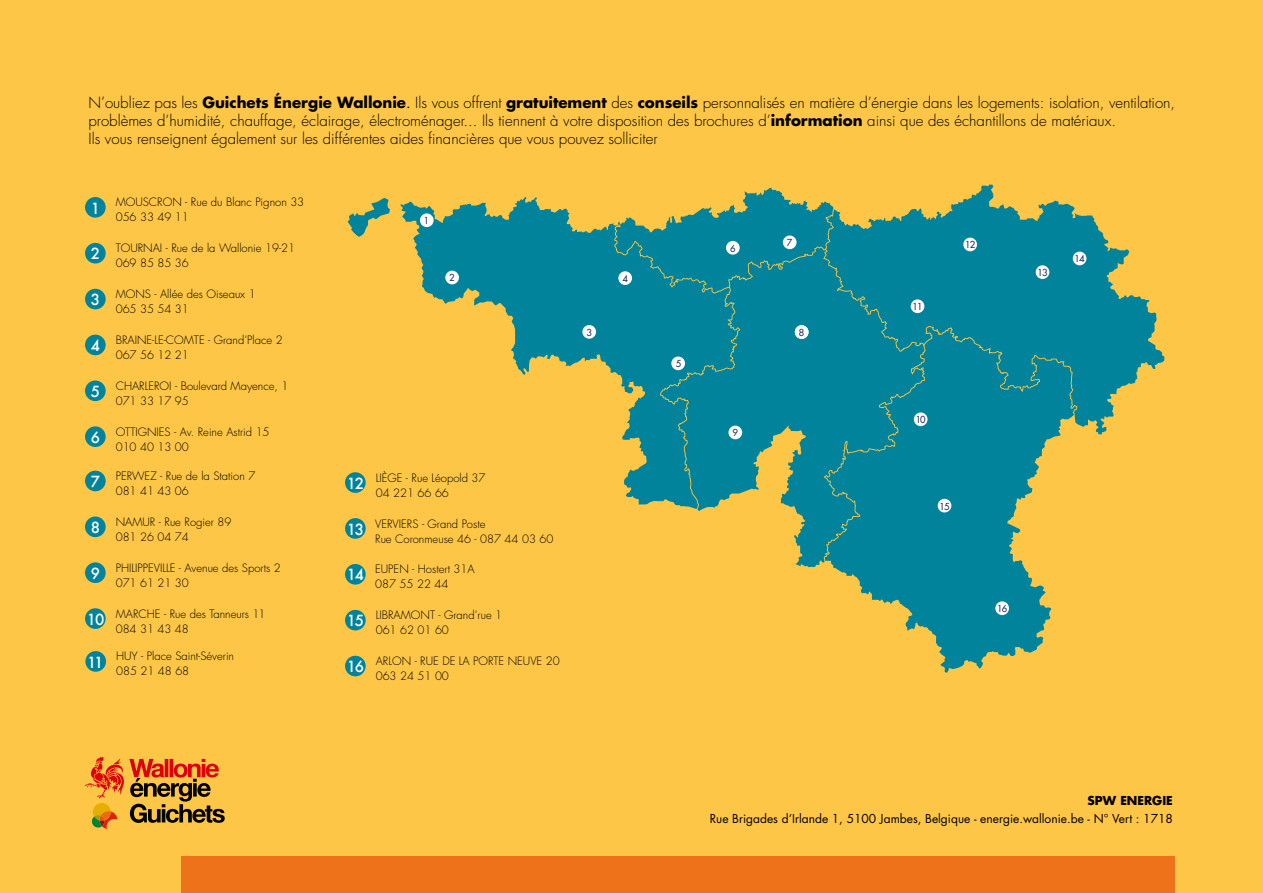
<style>
.page{position:relative;width:1263px;height:893px;background:#fdc646}
.page>*{position:absolute;margin:0;border:0;box-sizing:border-box;transform-origin:0 0}
.t1{font:300 15px/18px "Futura Std";color:#000}
.t2{font:500 15px "Futura";letter-spacing:-.08em;color:#fff}
.t3{font:12px "Futura Std";color:#000}
.t4{font:700 12px "Futura Std";color:#000}
.t5{font:300 11.25px/15px "Futura Std";color:#000}
.t6{font:500 9.45px "Futura Std";letter-spacing:-.1em;color:#232f5d}
.s1{font-weight:700}
.s2{font-weight:400}
</style>
<div class="page">
<div style="left:181px;top:857px;width:993px;height:36px;background:#ee7219"></div>
<svg style="left:400px;top:185px;width:764px;height:487px"></svg>
<svg style="left:348px;top:198px;width:42px;height:39px"></svg>
<svg style="left:614px;top:208px;width:463px;height:353px;fill:#00839b"></svg>
<div style="left:995px;top:601px;width:14px;height:14px;background:#fff;border-radius:50%"></div>
<div style="left:618px;top:271px;width:14px;height:14px;background:#fff;border-radius:50%"></div>
<div style="left:726px;top:241px;width:14px;height:14px;background:#fff;border-radius:50%"></div>
<div style="left:963px;top:238px;width:14px;height:13px;background:#fff;border-radius:50%"></div>
<div style="left:938px;top:499px;width:13px;height:13px;background:#fff;border-radius:50%"></div>
<div style="left:582px;top:325px;width:14px;height:14px;background:#fff;border-radius:50%"></div>
<div style="left:911px;top:299px;width:13px;height:14px;background:#fff;border-radius:50%"></div>
<div style="left:728px;top:426px;width:14px;height:13px;background:#fff;border-radius:50%"></div>
<div style="left:1036px;top:265px;width:13px;height:14px;background:#fff;border-radius:50%"></div>
<div style="left:420px;top:213px;width:14px;height:14px;background:#fff;border-radius:50%"></div>
<div style="left:671px;top:357px;width:14px;height:13px;background:#fff;border-radius:50%"></div>
<div style="left:1073px;top:252px;width:13px;height:13px;background:#fff;border-radius:50%"></div>
<div style="left:914px;top:412px;width:13px;height:14px;background:#fff;border-radius:50%"></div>
<div style="left:445px;top:271px;width:14px;height:13px;background:#fff;border-radius:50%"></div>
<div style="left:783px;top:235px;width:13px;height:14px;background:#fff;border-radius:50%"></div>
<div style="left:795px;top:325px;width:13px;height:14px;background:#fff;border-radius:50%"></div>
<div style="left:85px;top:197px;width:21px;height:21px;background:#00839b;border-radius:50%"></div>
<div style="left:85px;top:243px;width:21px;height:20px;background:#00839b;border-radius:50%"></div>
<div style="left:85px;top:289px;width:21px;height:20px;background:#00839b;border-radius:50%"></div>
<div style="left:85px;top:335px;width:21px;height:20px;background:#00839b;border-radius:50%"></div>
<div style="left:85px;top:380px;width:21px;height:21px;background:#00839b;border-radius:50%"></div>
<div style="left:85px;top:426px;width:21px;height:21px;background:#00839b;border-radius:50%"></div>
<div style="left:85px;top:471px;width:21px;height:20px;background:#00839b;border-radius:50%"></div>
<div style="left:85px;top:516px;width:21px;height:21px;background:#00839b;border-radius:50%"></div>
<div style="left:85px;top:562px;width:21px;height:21px;background:#00839b;border-radius:50%"></div>
<div style="left:85px;top:608px;width:21px;height:21px;background:#00839b;border-radius:50%"></div>
<div style="left:85px;top:651px;width:21px;height:21px;background:#00839b;border-radius:50%"></div>
<div style="left:345px;top:472px;width:21px;height:21px;background:#00839b;border-radius:50%"></div>
<div style="left:345px;top:518px;width:21px;height:21px;background:#00839b;border-radius:50%"></div>
<div style="left:345px;top:564px;width:21px;height:21px;background:#00839b;border-radius:50%"></div>
<div style="left:345px;top:656px;width:21px;height:20px;background:#00839b;border-radius:50%"></div>
<div style="left:345px;top:610px;width:21px;height:20px;background:#00839b;border-radius:50%"></div>
<svg style="left:85px;top:757px;width:140px;height:72px"></svg>
<p class="t1" style="left:89px;top:94px;width:1088px">N’oubliez pas les <span class="s1">Guichets Énergie Wallonie</span><span class="s2">.</span> Ils vous offrent <span class="s1">gratuitement</span> des <span class="s1">conseils</span> personnalisés en matière d’énergie dans les logements: isolation, ventilation, problèmes d’humidité, chauffage, éclairage, électroménager... Ils tiennent à votre disposition des brochures d’<span class="s1">information</span> ainsi que des échantillons de matériaux.</p>
<p class="t1" style="left:89px;top:130px;width:570px">Ils vous renseignent également sur les différentes aides financières que vous pouvez solliciter</p>
<p class="t2" style="left:91px;top:198px;width:11px">1</p>
<p class="t5" style="left:116px;top:195px;width:190px">MOUSCRON - Rue du Blanc Pignon 33</p>
<p class="t5" style="left:116px;top:210px;width:75px">056 33 49 11</p>
<p class="t2" style="left:91px;top:244px;width:11px">2</p>
<p class="t5" style="left:116px;top:241px;width:181px">TOURNAI - Rue de la Wallonie 19-21</p>
<p class="t5" style="left:116px;top:256px;width:75px">069 85 85 36</p>
<p class="t6" style="left:424px;top:215px;width:7px">1</p>
<p class="t6" style="left:449px;top:272px;width:7px">2</p>
<p class="t6" style="left:622px;top:273px;width:7px">4</p>
<p class="t6" style="left:730px;top:242px;width:7px">6</p>
<p class="t6" style="left:787px;top:237px;width:7px">7</p>
<p class="t6" style="left:965px;top:239px;width:11px">12</p>
<p class="t6" style="left:1037px;top:267px;width:11px">13</p>
<p class="t6" style="left:1075px;top:253px;width:11px">14</p>
<p class="t2" style="left:91px;top:289px;width:11px">3</p>
<p class="t5" style="left:116px;top:287px;width:142px">MONS - Allée des Oiseaux 1</p>
<p class="t5" style="left:116px;top:302px;width:75px">065 35 54 31</p>
<p class="t6" style="left:912px;top:301px;width:11px">11</p>
<p class="t2" style="left:91px;top:335px;width:11px">4</p>
<p class="t5" style="left:116px;top:333px;width:168px">BRAINE-LE-COMTE - Grand’Place 2</p>
<p class="t5" style="left:116px;top:348px;width:75px">067 56 12 21</p>
<p class="t2" style="left:91px;top:381px;width:11px">5</p>
<p class="t5" style="left:116px;top:378px;width:174px">CHARLEROI - Boulevard Mayence, 1<br>071 33 17 95</p>
<p class="t2" style="left:91px;top:427px;width:11px">6</p>
<p class="t5" style="left:116px;top:424px;width:155px">OTTIGNIES - Av. Reine Astrid 15</p>
<p class="t5" style="left:116px;top:439px;width:75px">010 40 13 00</p>
<p class="t6" style="left:586px;top:326px;width:7px">3</p>
<p class="t6" style="left:676px;top:358px;width:7px">5</p>
<p class="t6" style="left:732px;top:427px;width:7px">9</p>
<p class="t6" style="left:799px;top:327px;width:7px">8</p>
<p class="t6" style="left:916px;top:414px;width:11px">10</p>
<p class="t2" style="left:91px;top:471px;width:11px">7</p>
<p class="t5" style="left:116px;top:469px;width:141px">PERWEZ - Rue de la Station 7</p>
<p class="t5" style="left:116px;top:484px;width:75px">081 41 43 06</p>
<p class="t2" style="left:91px;top:517px;width:11px">8</p>
<p class="t5" style="left:116px;top:515px;width:117px">NAMUR - Rue Rogier 89</p>
<p class="t5" style="left:116px;top:530px;width:75px">081 26 04 74</p>
<p class="t2" style="left:91px;top:563px;width:11px">9</p>
<p class="t5" style="left:116px;top:560px;width:167px">PHILIPPEVILLE - Avenue des Sports 2</p>
<p class="t5" style="left:116px;top:575px;width:75px">071 61 21 30</p>
<p class="t2" style="left:87px;top:609px;width:19px">10</p>
<p class="t5" style="left:116px;top:606px;width:151px">MARCHE - Rue des Tanneurs 11</p>
<p class="t5" style="left:116px;top:621px;width:75px">084 31 43 48</p>
<p class="t2" style="left:347px;top:473px;width:19px">12</p>
<p class="t5" style="left:376px;top:470px;width:111px">LIÈGE - Rue Léopold 37</p>
<p class="t5" style="left:376px;top:485px;width:75px">04 221 66 66</p>
<p class="t2" style="left:347px;top:519px;width:19px">13</p>
<p class="t5" style="left:375px;top:562px;width:101px">EUPEN - Hostert 31A</p>
<p class="t5" style="left:375px;top:577px;width:75px">087 55 22 44</p>
<p class="t5" style="left:375px;top:516px;width:112px">VERVIERS - Grand Poste</p>
<p class="t5" style="left:375px;top:531px;width:180px">Rue Coronmeuse 46 - 087 44 03 60</p>
<p class="t2" style="left:347px;top:565px;width:19px">14</p>
<p class="t2" style="left:347px;top:610px;width:19px">15</p>
<p class="t5" style="left:376px;top:608px;width:128px">LIBRAMONT - Grand’rue 1</p>
<p class="t5" style="left:376px;top:623px;width:75px">061 62 01 60</p>
<p class="t6" style="left:939px;top:500px;width:11px">15</p>
<p class="t6" style="left:997px;top:603px;width:11px">16</p>
<p class="t2" style="left:87px;top:652px;width:18px">11</p>
<p class="t5" style="left:116px;top:649px;width:120px">HUY - Place Saint-Séverin</p>
<p class="t5" style="left:116px;top:664px;width:75px">085 21 48 68</p>
<p class="t2" style="left:347px;top:656px;width:19px">16</p>
<p class="t5" style="left:376px;top:654px;width:186px">ARLON - RUE DE LA PORTE NEUVE 20</p>
<p class="t5" style="left:376px;top:669px;width:75px">063 24 51 00</p>
<p class="t4" style="left:1087px;top:793px;width:87px">SPW ENERGIE</p>
<p class="t3" style="left:710px;top:811px;width:465px">Rue Brigades d’Irlande 1, 5100 Jambes, Belgique - energie.wallonie.be - N° Vert : 1718</p>
</div>
